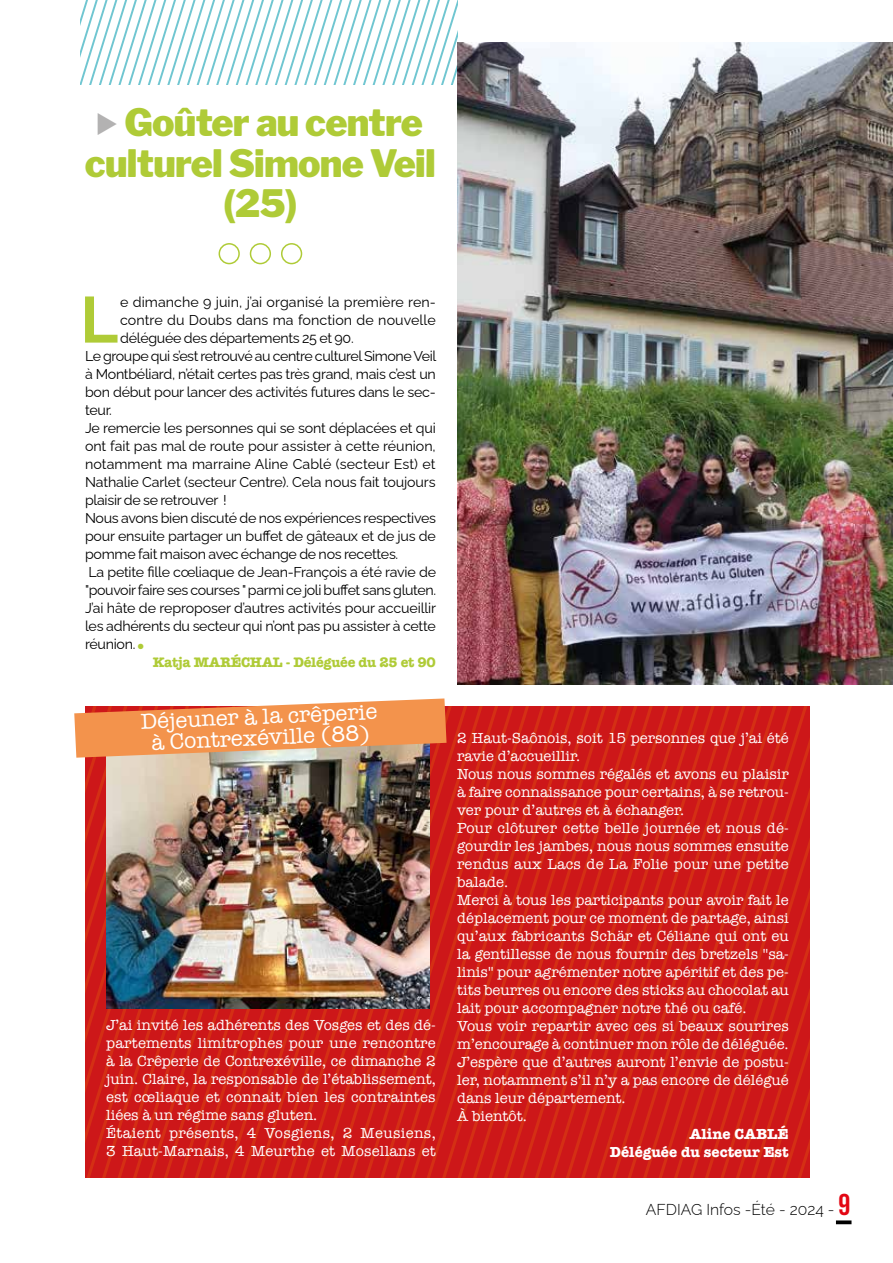
<style>
.page{position:relative;width:893px;height:1263px;background:#fff}
.page>*{position:absolute;margin:0;border:0;box-sizing:border-box;transform-origin:0 0}
.t1{font:700 64.95px "Raleway";color:#afcb37}
.t2{font:900 37.5px "Libre Franklin";letter-spacing:-.02em;color:#afcb37}
.t3{font:22.5px/21px "American Typewriter";color:#fff;text-align:center}
.t4{font:300 15.75px "Raleway";color:#000}
.t5{font:15px/18px "American Typewriter";color:#fff}
.t6{font:700 15px/18px "American Typewriter";color:#fff;text-align:right}
.t7{font:14.25px "Raleway";letter-spacing:-.02em;color:#000}
.t8{font:14.25px "Raleway";letter-spacing:.005em;color:#000}
.t9{font:700 14.25px "American Typewriter";letter-spacing:-.02em;color:#afcb37}
.s1{color:#afcb37}
.s2{font-family:"Bebas Neue";font-weight:700;font-size:30px;color:#e30613}
</style>
<div class="page">
<div style="left:219px;top:243px;width:21px;height:21px;border:2px solid #afcb37;border-radius:50%"></div>
<div style="left:250px;top:243px;width:21px;height:21px;border:2px solid #afcb37;border-radius:50%"></div>
<div style="left:281px;top:243px;width:21px;height:21px;border:2px solid #afcb37;border-radius:50%"></div>
<svg style="left:80px;top:0;width:377px;height:85px"></svg>
<svg style="left:668px;top:706px;width:141px;height:472px;background:#ce1b17"></svg>
<svg style="left:447px;top:706px;width:221px;height:472px;background:#ce1b17"></svg>
<img style="left:74px;top:698px;width:373px;height:480px">
<img style="left:457px;top:43px;width:436px;height:642px">
<svg style="left:836px;top:1220px;width:15px;height:4px"></svg>
<h2 class="t2" style="left:124px;top:100px;width:300px">Goûter au centre</h2>
<h2 class="t2" style="left:85px;top:140px;width:352px">culturel Simone Veil</h2>
<h2 class="t2" style="left:223px;top:181px;width:75px">(25)</h2>
<h1 class="t1" style="left:80px;top:268px;width:39px">L</h1>
<p class="t8" style="left:120px;top:290px;width:317px">e dimanche 9 juin, j’ai organisé la première ren-</p>
<p class="t8" style="left:120px;top:308px;width:317px">contre du Doubs dans ma fonction de nouvelle</p>
<p class="t7" style="left:120px;top:326px;width:235px">déléguée des départements 25 et 90.</p>
<p class="t7" style="left:85px;top:344px;width:353px">Le groupe qui s’est retrouvé au centre culturel Simone Veil</p>
<p class="t7" style="left:85px;top:362px;width:352px">à Montbéliard, n’était certes pas très grand, mais c’est un</p>
<p class="t7" style="left:85px;top:380px;width:352px">bon début pour lancer des activités futures dans le sec-</p>
<p class="t7" style="left:85px;top:398px;width:28px">teur.</p>
<p class="t7" style="left:85px;top:416px;width:352px">Je remercie les personnes qui se sont déplacées et qui</p>
<p class="t7" style="left:85px;top:434px;width:352px">ont fait pas mal de route pour assister à cette réunion,</p>
<p class="t8" style="left:85px;top:452px;width:352px">notamment ma marraine Aline Cablé (secteur Est) et</p>
<p class="t7" style="left:85px;top:470px;width:352px">Nathalie Carlet (secteur Centre). Cela nous fait toujours</p>
<p class="t7" style="left:85px;top:488px;width:143px">plaisir de se retrouver !</p>
<p class="t7" style="left:85px;top:506px;width:352px">Nous avons bien discuté de nos expériences respectives</p>
<p class="t7" style="left:85px;top:524px;width:352px">pour ensuite partager un buffet de gâteaux et de jus de</p>
<p class="t7" style="left:85px;top:542px;width:315px">pomme fait maison avec échange de nos recettes.</p>
<p class="t7" style="left:88px;top:560px;width:349px">La petite fille cœliaque de Jean-François a été ravie de</p>
<p class="t7" style="left:85px;top:578px;width:352px">"pouvoir faire ses courses " parmi ce joli buffet sans gluten.</p>
<p class="t7" style="left:85px;top:596px;width:353px">J’ai hâte de reproposer d’autres activités pour accueillir</p>
<p class="t7" style="left:85px;top:614px;width:352px">les adhérents du secteur qui n’ont pas pu assister à cette</p>
<p class="t7" style="left:85px;top:632px;width:60px">réunion. <span class="s1">●</span></p>
<p class="t9" style="left:153px;top:649px;width:284px">Katja MARÉCHAL - Déléguée du 25 et 90</p>
<h3 class="t3" style="left:140px;top:711px;width:238px;rotate:-3deg">Déjeuner à la crêperie à Contrexéville (88)</h3>
<p class="t5" style="left:106px;top:1015px;width:331px">J’ai invité les adhérents des Vosges et des dé&shy;partements limitrophes pour une rencontre à la Crêperie de Contrexéville, ce dimanche 2 juin. Claire, la responsable de l’établissement, est cœliaque et connait bien les contraintes liées à un régime sans gluten.<br>Étaient présents, 4 Vosgiens, 2 Meusiens, 3 Haut-Marnais, 4 Meurthe et Mosellans et</p>
<p class="t5" style="left:457px;top:728px;width:333px">2 Haut-Saônois, soit 15 personnes que j’ai été ravie d’accueillir.<br>Nous nous sommes régalés et avons eu plaisir à faire connaissance pour certains, à se retrou&shy;ver pour d’autres et à échanger.<br>Pour clôturer cette belle journée et nous dé&shy;gourdir les jambes, nous nous sommes ensuite rendus aux Lacs de La Folie pour une petite balade.<br>Merci à tous les participants pour avoir fait le déplacement pour ce moment de partage, ainsi qu’aux fabricants Schär et Céliane qui ont eu la gentillesse de nous fournir des bretzels ''sa&shy;linis'' pour agrémenter notre apéritif et des pe&shy;tits beurres ou encore des sticks au chocolat au lait pour accompagner notre thé ou café.<br>Vous voir repartir avec ces si beaux sourires m’encourage à continuer mon rôle de déléguée.<br>J’espère que d’autres auront l’envie de postu&shy;ler, notamment s’il n’y a pas encore de délégué dans leur département.<br>À bientôt.</p>
<p class="t6" style="left:610px;top:1124px;width:180px">Aline CABLÉ<br>Déléguée du secteur Est</p>
<p class="t4" style="left:646px;top:1196px;width:206px">AFDIAG Infos -Été - 2024 - <span class="s2">9</span></p>
</div>
